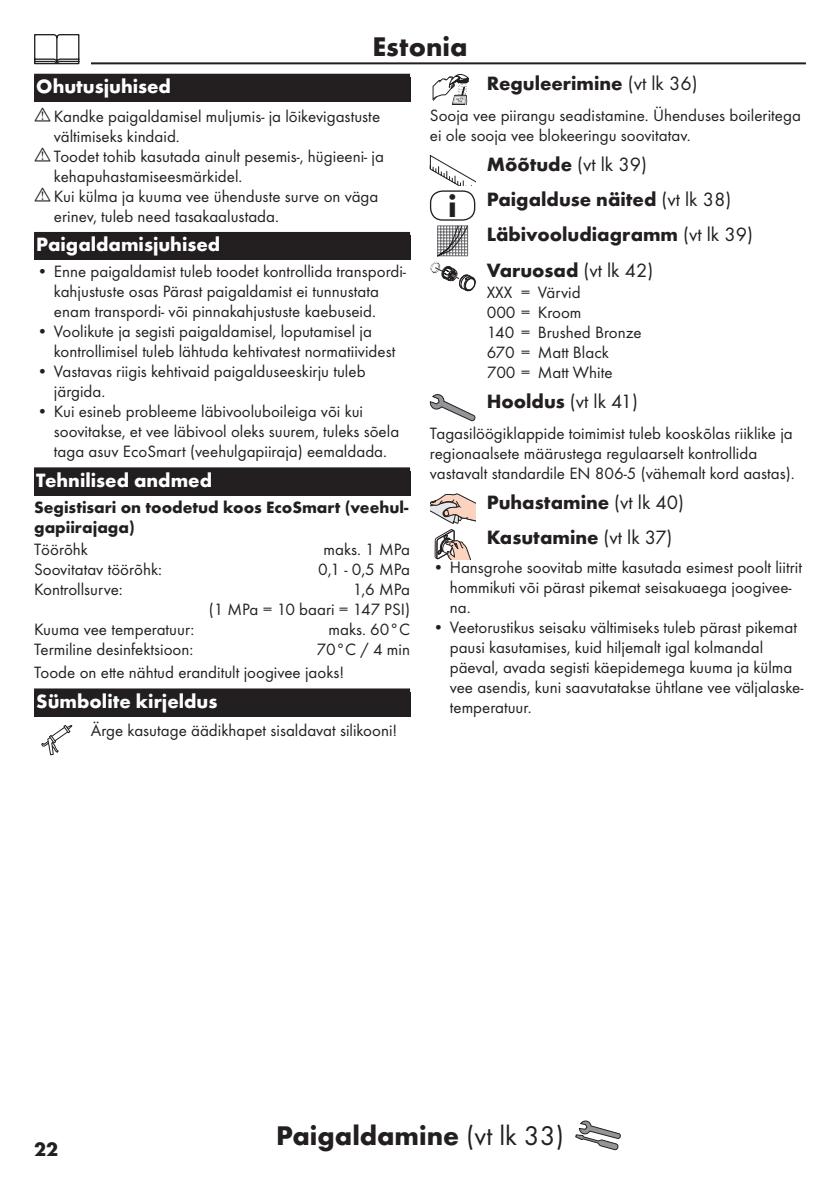
<style>
.page{position:relative;width:840px;height:1191px;background:#fff}
.page>*{position:absolute;margin:0;border:0;box-sizing:border-box;transform-origin:0 0}
.t1{font:700 32px "Futura TOT";color:#231f20}
.Montage_mit_Symbol_E{font:700 28px "Futura TOT";color:#231f20}
.Sprache_Rahmenwechse{font:700 28px "Futura TOT";color:#231f20}
.Ueberschrift_Grafik{font:700 20px "Futura TOT";color:#231f20}
.Ueberschrift_ET{font:700 20px "Futura TOT";color:#fff}
.Ueberschrift_Grafik-2{font:20px "Futura TOT Boo";color:#231f20}
.Ueberschrift_o_Absat{font:700 20px "Futura TOT";color:#231f20}
.Ueberschrift___ET{font:700 20px "Futura TOT";color:#fff}
.Normaltext_nach_Graf{font:17px/20px "Futura TOT Boo";color:#231f20}
.Techn__Daten_ET{font:17px/20px "Futura TOT Boo";color:#231f20;text-align:right}
.Farbe_ET{font:17px/20px "Futura TOT Boo";color:#231f20}
.Hinweis_ET{font:700 17px/20px "Futura TOT";color:#231f20}
.Normaltext_Grafik_ET{font:17px "Futura TOT Boo";color:#231f20}
.Normaltext_ET{font:17px "Futura TOT Boo";color:#231f20}
.s1{font-family:"Futura TOT Boo";font-weight:400}
.s2{font-family:"Futura TOT";font-weight:700}
</style>
<div class="page">
<hr style="left:34px;top:62px;width:771px;height:2px;background:#231f20">
<div style="left:23px;top:34px;width:68px;height:34px;background:#fff"></div>
<svg style="left:34px;top:34px;width:45px;height:30px"></svg>
<svg style="left:575px;top:1120px;width:45px;height:30px"></svg>
<div style="left:34px;top:74px;width:376px;height:28px;background:#231f20"></div>
<div style="left:34px;top:232px;width:376px;height:28px;background:#231f20"></div>
<div style="left:34px;top:467px;width:376px;height:28px;background:#231f20"></div>
<div style="left:34px;top:688px;width:376px;height:28px;background:#231f20"></div>
<svg style="left:41px;top:725px;width:32px;height:30px"></svg>
<svg style="left:432px;top:74px;width:36px;height:31px"></svg>
<svg style="left:429px;top:155px;width:46px;height:30px"></svg>
<div style="left:429px;top:190px;width:46px;height:31px;border:1px solid #231f20;border-radius:12px"></div>
<svg style="left:430px;top:226px;width:45px;height:65px"></svg>
<svg style="left:429px;top:394px;width:46px;height:27px"></svg>
<svg style="left:430px;top:493px;width:45px;height:66px"></svg>
<p class="Sprache_Rahmenwechse" style="left:372px;top:29px;width:96px">Estonia</p>
<p class="Ueberschrift___ET" style="left:36px;top:74px;width:136px">Ohutusjuhised</p>
<p class="Normaltext_nach_Graf" style="left:54px;top:106px;width:327px">Kandke paigaldamisel muljumis- ja lõikevigastuste vältimiseks kindaid.</p>
<p class="Normaltext_nach_Graf" style="left:54px;top:146px;width:331px">Toodet tohib kasutada ainult pesemis-, hügieeni- ja kehapuhastamiseesmärkidel.</p>
<p class="Normaltext_nach_Graf" style="left:54px;top:186px;width:326px">Kui külma ja kuuma vee ühenduste surve on väga erinev, tuleb need tasakaalustada.</p>
<p class="Ueberschrift_ET" style="left:36px;top:232px;width:185px">Paigaldamisjuhised</p>
<p class="Normaltext_nach_Graf" style="left:54px;top:261px;width:353px;text-indent:-17px">• Enne paigaldamist tuleb toodet kontrollida transpordi&shy;kahjustuste osas Pärast paigaldamist ei tunnustata enam transpordi- või pinnakahjustuste kaebuseid.</p>
<p class="Normaltext_nach_Graf" style="left:54px;top:321px;width:343px;text-indent:-17px">• Voolikute ja segisti paigaldamisel, loputamisel ja kontrollimisel tuleb lähtuda kehtivatest normatiividest</p>
<p class="Normaltext_nach_Graf" style="left:54px;top:361px;width:313px;text-indent:-17px">• Vastavas riigis kehtivaid paigalduseeskirju tuleb järgida.</p>
<p class="Normaltext_nach_Graf" style="left:54px;top:401px;width:346px;text-indent:-17px">• Kui esineb probleeme läbivooluboileiga või kui soovitakse, et vee läbivool oleks suurem, tuleks sõela taga asuv EcoSmart (veehulgapiiraja) eemaldada.</p>
<p class="Ueberschrift_ET" style="left:36px;top:468px;width:177px">Tehnilised andmed</p>
<p class="Hinweis_ET" style="left:34px;top:496px;width:375px">Segistisari on toodetud koos EcoSmart (veehul&shy;gapiirajaga)</p>
<p class="Techn__Daten_ET" style="left:34px;top:539px;width:55px">Töörõhk</p>
<p class="Techn__Daten_ET" style="left:323px;top:539px;width:88px">maks. 1 MPa</p>
<p class="Techn__Daten_ET" style="left:34px;top:559px;width:129px">Soovitatav töörõhk:</p>
<p class="Techn__Daten_ET" style="left:318px;top:559px;width:93px">0,1 - 0,5 MPa</p>
<p class="Techn__Daten_ET" style="left:34px;top:579px;width:90px">Kontrollsurve:</p>
<p class="Techn__Daten_ET" style="left:208px;top:579px;width:203px">1,6 MPa<br>(1 MPa = 10 baari = 147 PSI)</p>
<p class="Techn__Daten_ET" style="left:34px;top:619px;width:161px">Kuuma vee temperatuur:</p>
<p class="Techn__Daten_ET" style="left:328px;top:619px;width:83px">maks. 60°C</p>
<p class="Techn__Daten_ET" style="left:34px;top:639px;width:161px">Termiline desinfektsioon:</p>
<p class="Techn__Daten_ET" style="left:316px;top:639px;width:95px">70°C / 4 min</p>
<p class="Normaltext_ET" style="left:34px;top:662px;width:311px">Toode on ette nähtud eranditult joogivee jaoks!</p>
<p class="Ueberschrift_ET" style="left:36px;top:689px;width:182px">Sümbolite kirjeldus</p>
<p class="Normaltext_Grafik_ET" style="left:91px;top:720px;width:308px">Ärge kasutage äädikhapet sisaldavat silikooni!</p>
<p class="Ueberschrift_Grafik" style="left:486px;top:70px;width:212px">Reguleerimine <span class="s1">(vt lk 36)</span></p>
<p class="Normaltext_nach_Graf" style="left:429px;top:105px;width:372px">Sooja vee piirangu seadistamine. Ühenduses boileritega ei ole sooja vee blokeeringu soovitatav.</p>
<p class="Ueberschrift_Grafik-2" style="left:486px;top:152px;width:162px"><span class="s2">Mõõtude</span> (vt lk 39)</p>
<p class="Ueberschrift_Grafik" style="left:486px;top:187px;width:246px">Paigalduse näited <span class="s1">(vt lk 38)</span></p>
<p class="Ueberschrift_Grafik" style="left:486px;top:222px;width:268px">Läbivooludiagramm <span class="s1">(vt lk 39)</span></p>
<p class="Ueberschrift_o_Absat" style="left:486px;top:257px;width:168px">Varuosad <span class="s1">(vt lk 42)</span></p>
<p class="Farbe_ET" style="left:486px;top:282px;width:156px">XXX = Värvid<br>000 = Kroom<br>140 = Brushed Bronze<br>670 = Matt Black<br>700 = Matt White</p>
<p class="Ueberschrift_Grafik-2" style="left:486px;top:389px;width:153px"><span class="s2">Hooldus</span> (vt lk 41)</p>
<p class="Normaltext_nach_Graf" style="left:429px;top:423px;width:366px">Tagasilöögiklappide toimimist tuleb kooskõlas riiklike ja regionaalsete määrustega regulaarselt kontrollida vastavalt standardile EN 806-5 (vähemalt kord aastas).</p>
<p class="Ueberschrift_Grafik" style="left:486px;top:490px;width:199px">Puhastamine <span class="s1">(vt lk 40)</span></p>
<p class="Ueberschrift_Grafik" style="left:486px;top:525px;width:187px">Kasutamine <span class="s1">(vt lk 37)</span></p>
<p class="Normaltext_nach_Graf" style="left:449px;top:557px;width:353px;text-indent:-17px">• Hansgrohe soovitab mitte kasutada esimest poolt liitrit hommikuti või pärast pikemat seisakuaega joogivee&shy;na.</p>
<p class="Normaltext_nach_Graf" style="left:449px;top:617px;width:355px;text-indent:-17px">• Veetorustikus seisaku vältimiseks tuleb pärast pikemat pausi kasutamises, kuid hiljemalt igal kolmandal päeval, avada segisti käepidemega kuuma ja külma vee asendis, kuni saavutatakse ühtlane vee väljalaske&shy;temperatuur.</p>
<p class="t1" style="left:448px;top:187px;width:10px">i</p>
<p class="Ueberschrift_Grafik" style="left:34px;top:1136px;width:25px">22</p>
<p class="Montage_mit_Symbol_E" style="left:276px;top:1118px;width:289px">Paigaldamine <span class="s1">(vt lk 33)</span></p>
</div>
